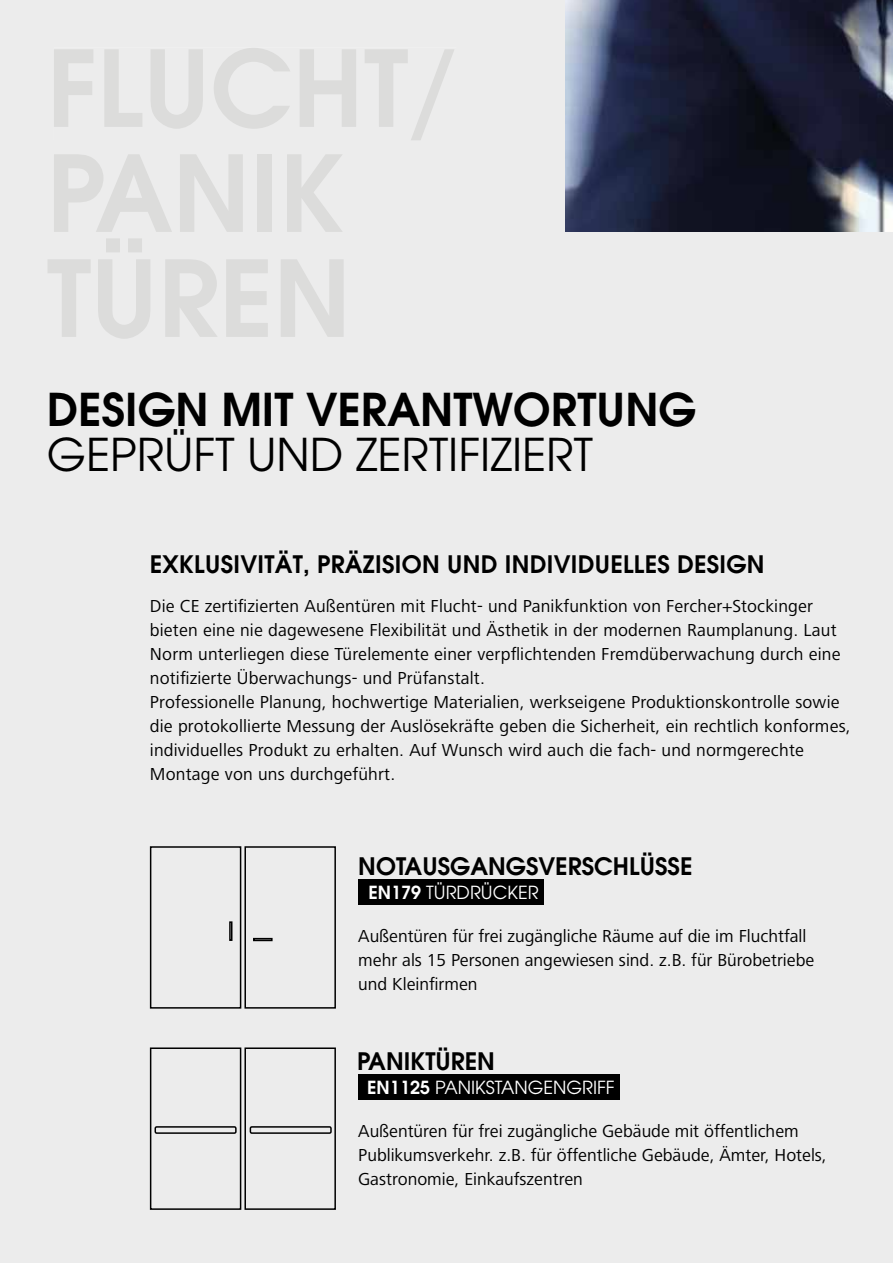
<style>
.page{position:relative;width:893px;height:1263px;background:#ececec}
.page>*{position:absolute;margin:0;border:0;box-sizing:border-box;transform-origin:0 0}
.t1{font:600 45px "Avant Garde";color:#000}
.t2{font:45px "Avant Garde";color:#000}
.t3{font:600 24px "Avant Garde";letter-spacing:.01em;color:#000}
.t4{font:18px/24px "Frutiger Next LT";letter-spacing:.01em;color:#000}
.t5{font:18px "Avant Garde";color:#fff}
.s1{font-weight:600}
</style>
<div class="page">
<div style="left:150px;top:846px;width:91px;height:163px;border:2px solid #000"></div>
<div style="left:244px;top:846px;width:92px;height:163px;border:2px solid #000"></div>
<svg style="left:252px;top:937px;width:21px;height:5px"></svg>
<svg style="left:228px;top:921px;width:5px;height:21px"></svg>
<div style="left:150px;top:1047px;width:91px;height:163px;border:2px solid #000"></div>
<div style="left:244px;top:1047px;width:92px;height:163px;border:2px solid #000"></div>
<div style="left:155px;top:1126px;width:82px;height:8px;border:2px solid #000"></div>
<div style="left:250px;top:1126px;width:82px;height:8px;border:2px solid #000"></div>
<img style="left:566px;top:0;width:327px;height:232px">
<div style="left:358px;top:879px;width:185px;height:26px;background:#000"></div>
<div style="left:358px;top:1074px;width:262px;height:26px;background:#000"></div>
<div style="left:54px;top:48px;width:402px;height:92px;background:#ececec"></div>
<div style="left:54px;top:154px;width:289px;height:78px;background:#ececec"></div>
<div style="left:48px;top:238px;width:296px;height:101px;background:#ececec"></div>
<h1 class="t1" style="left:47px;top:380px;width:651px">DESIGN MIT VERANTWORTUNG</h1>
<h1 class="t2" style="left:47px;top:426px;width:548px">GEPRÜFT UND ZERTIFIZIERT</h1>
<h2 class="t3" style="left:150px;top:548px;width:616px">EXKLUSIVITÄT, PRÄZISION UND INDIVIDUELLES DESIGN</h2>
<p class="t4" style="left:150px;top:594px;width:702px">Die CE zertifizierten Außentüren mit Flucht- und Panikfunktion von Fercher+Stockinger bieten eine nie dagewesene Flexibilität und Ästhetik in der modernen Raumplanung. Laut Norm unterliegen diese Türelemente einer verpflichtenden Fremdüberwachung durch eine notifizierte Überwachungs- und Prüfanstalt.<br>Professionelle Planung, hochwertige Materialien, werkseigene Produktionskontrolle sowie die protokollierte Messung der Auslösekräfte geben die Sicherheit, ein rechtlich konformes, individuelles Produkt zu erhalten. Auf Wunsch wird auch die fach- und normgerechte Montage von uns durchgeführt.</p>
<h2 class="t3" style="left:358px;top:850px;width:336px">NOTAUSGANGSVERSCHLÜSSE</h2>
<p class="t5" style="left:368px;top:881px;width:172px"><span class="s1">EN179</span> TÜRDRÜCKER</p>
<p class="t4" style="left:358px;top:924px;width:458px">Außentüren für frei zugängliche Räume auf die im Fluchtfall mehr als 15 Personen angewiesen sind. z.B. für Bürobetriebe und Kleinfirmen</p>
<h2 class="t3" style="left:357px;top:1045px;width:139px">PANIKTÜREN</h2>
<p class="t5" style="left:367px;top:1076px;width:249px"><span class="s1">EN1125</span> PANIKSTANGENGRIFF</p>
<p class="t4" style="left:358px;top:1119px;width:470px">Außentüren für frei zugängliche Gebäude mit öffentlichem<br>Publikumsverkehr. z.B. für öffentliche Gebäude, Ämter, Hotels,<br>Gastronomie, Einkaufszentren</p>
</div>
